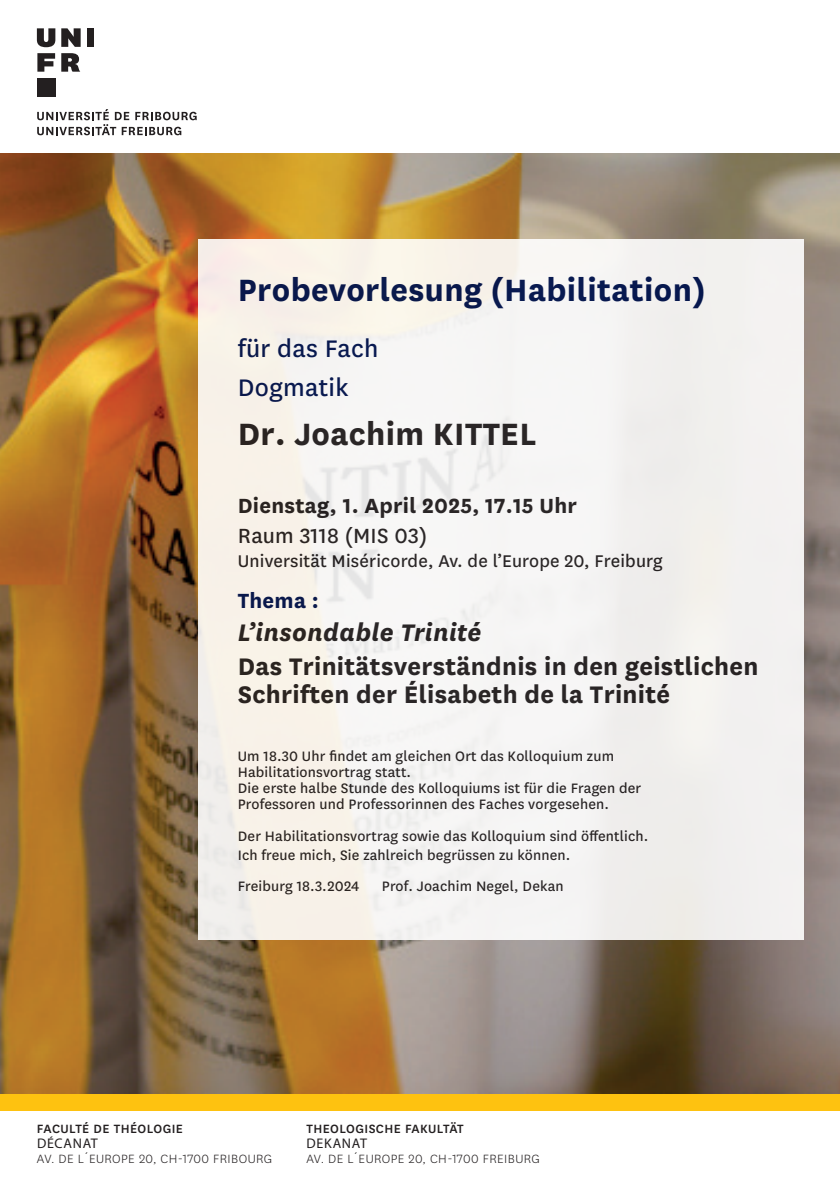
<style>
.page{position:relative;width:840px;height:1191px;background:#fff}
.page>*{position:absolute;margin:0;border:0;box-sizing:border-box;transform-origin:0 0}
.t1{font:700 36px "National Uni Fr";letter-spacing:.01em;color:#00134d}
.t2{font:700 36px "National Uni Fr";letter-spacing:.01em;color:#231f20}
.t3{font:700 28px/28px "National Uni Fr";letter-spacing:.01em;color:#231f20}
.t4{font:italic 700 28px "National Uni Fr";letter-spacing:.01em;color:#231f20}
.t5{font:28px/39.4px "National Uni Fr";letter-spacing:.01em;color:#00134d}
.t6{font:700 24px "National Uni Fr";letter-spacing:.01em;color:#231f20}
.t7{font:24px "National Uni Fr";letter-spacing:.01em;color:#231f20}
.t8{font:700 24px "National Uni Fr";letter-spacing:.01em;color:#00134d}
.t9{font:19.8px "National Uni Fr";letter-spacing:.01em;color:#231f20}
.t10{font:16px/16px "National Uni Fr";letter-spacing:.01em;color:#231f20}
.t11{font:300 14px "National Uni Fr";letter-spacing:.03em;color:#231f20}
.t12{font:500 14px "National Uni Fr";letter-spacing:.03em;color:#231f20}
.t13{font:14px "Myriad Pro";letter-spacing:.05em;color:#231f20}
</style>
<div class="page">
<div style="left:0;top:1093px;width:839px;height:17px;background:#fec210"></div>
<svg style="left:37px;top:109px;width:159px;height:26px"></svg>
<svg style="left:37px;top:28px;width:18px;height:19px"></svg>
<svg style="left:61px;top:28px;width:20px;height:19px"></svg>
<div style="left:87px;top:28px;width:7px;height:19px;background:#231f20"></div>
<svg style="left:37px;top:53px;width:18px;height:19px"></svg>
<div style="left:37px;top:78px;width:18px;height:18px;background:#231f20"></div>
<svg style="left:61px;top:53px;width:19px;height:19px"></svg>
<img style="left:0;top:153px;width:839px;height:940px">
<div style="left:198px;top:240px;width:604px;height:700px;background:#f6f2f0"></div>
<h1 class="t1" style="left:238px;top:264px;width:469px">Probevorlesung (Habilitation)</h1>
<h2 class="t5" style="left:238px;top:327px;width:142px">für das Fach<br>Dogmatik</h2>
<h1 class="t2" style="left:238px;top:408px;width:300px">Dr. Joachim KITTEL</h1>
<h3 class="t6" style="left:238px;top:489px;width:340px">Dienstag, 1. April 2025, 17.15 Uhr</h3>
<h3 class="t7" style="left:238px;top:519px;width:191px">Raum 3118 (MIS 03)</h3>
<p class="t9" style="left:238px;top:547px;width:426px">Universität Miséricorde, Av. de l’Europe 20, Freiburg</p>
<h3 class="t8" style="left:238px;top:583px;width:82px">Thema :</h3>
<h2 class="t4" style="left:238px;top:613px;width:245px">L’insondable Trinité</h2>
<h2 class="t3" style="left:238px;top:650px;width:522px">Das Trinitätsverständnis in den geistlichen<br>Schriften der Élisabeth de la Trinité</h2>
<p class="t10" style="left:238px;top:747px;width:405px">Um 18.30 Uhr findet am gleichen Ort das Kolloquium zum Habilitationsvortrag statt.<br>Die erste halbe Stunde des Kolloquiums ist für die Fragen der Professoren und Professorinnen des Faches vorgesehen.</p>
<p class="t10" style="left:238px;top:825px;width:412px;line-height:19.2px">Der Habilitationsvortrag sowie das Kolloquium sind öffentlich.<br>Ich freue mich, Sie zahlreich begrüssen zu können.</p>
<p class="t10" style="left:238px;top:876px;width:123px">Freiburg 18.3.2024</p>
<p class="t10" style="left:382px;top:876px;width:183px">Prof. Joachim Negel, Dekan</p>
<p class="t12" style="left:37px;top:1118px;width:148px">FACULTÉ DE THÉOLOGIE</p>
<p class="t13" style="left:37px;top:1134px;width:62px">DÉCANAT</p>
<p class="t11" style="left:37px;top:1149px;width:237px">AV. DE L´EUROPE 20, CH-1700 FRIBOURG</p>
<p class="t12" style="left:306px;top:1118px;width:159px">THEOLOGISCHE FAKULTÄT</p>
<p class="t13" style="left:306px;top:1134px;width:62px">DEKANAT</p>
<p class="t11" style="left:306px;top:1149px;width:235px">AV. DE L´EUROPE 20, CH-1700 FREIBURG</p>
</div>
